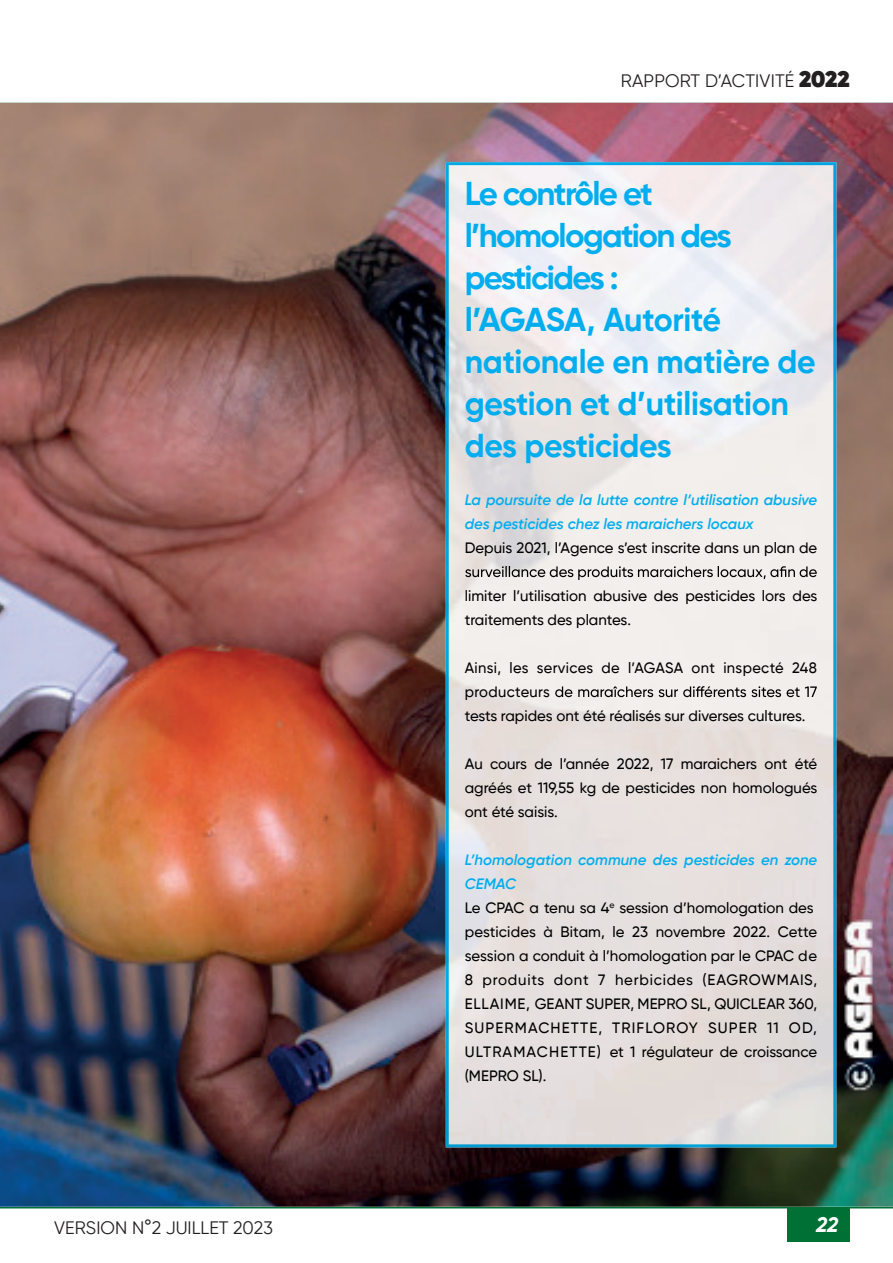
<style>
.page{position:relative;width:893px;height:1263px;background:#fff}
.page>*{position:absolute;margin:0;border:0;box-sizing:border-box;transform-origin:0 0}
.t1{font:700 33px/42px "Gilroy";letter-spacing:-.025em;color:#00aeef}
.t2{font:italic 700 21px "Gilroy";color:#fff}
.t3{font:18px "Gilroy";letter-spacing:.005em;color:#231f20}
.t4{font:700 18px "Gilroy";color:#fff}
.t5{font:500 15px/24px "Gilroy";color:#000}
.t6{font:italic 600 15px/24px "Gilroy";color:#00aeef}
.s1{font-weight:800;font-size:22.5px}
.s2{font-weight:600;font-style:italic;color:#00aeef}
</style>
<div class="page">
<div style="left:796px;top:1208px;width:54px;height:34px;background:#007035"></div>
<hr style="left:0;top:1207px;width:893px;height:1px;background:#007035">
<img style="left:0;top:103px;width:893px;height:1104px">
<img style="left:446px;top:162px;width:390px;height:985px">
<svg style="left:465px;top:566px;width:352px;height:14px;background:#bcb9b7"></svg>
<svg style="left:555px;top:686px;width:262px;height:11px;background:#b0adab"></svg>
<div style="left:787px;top:1208px;width:58px;height:34px;background:#007035"></div>
<p class="t3" style="left:621px;top:69px;width:230px">RAPPORT D’ACTIVITÉ <span class="s1">2022</span></p>
<h1 class="t1" style="left:465px;top:172px;width:353px">Le contrôle et l’homologation des pesticides :<br>l’AGASA, Autorité nationale en matière de gestion et d’utilisation des pesticides</h1>
<p class="t6" style="left:465px;top:488px;width:354px">La poursuite de la lutte contre l’utilisation abusive des pesticides chez les maraichers locaux</p>
<p class="t5" style="left:465px;top:536px;width:354px">Depuis 2021, l’Agence s’est inscrite dans un plan de</p>
<p class="t5" style="left:465px;top:584px;width:354px">limiter l’utilisation abusive des pesticides lors des traitements des plantes.</p>
<p class="t5" style="left:465px;top:656px;width:354px">Ainsi, les services de l’AGASA ont inspecté 248 producteurs<br>tests rapides ont été réalisés sur diverses cultures.</p>
<p class="t5" style="left:465px;top:752px;width:354px;text-align:justify">Au cours de l’année 2022, 17 maraichers ont été agréés et 119,55 kg de pesticides non homologués ont été saisis.</p>
<p class="t5" style="left:465px;top:848px;width:354px"><span class="s2">L’homologation commune des pesticides en zone CEMAC<br></span>Le CPAC a tenu sa 4<sup>e</sup> session d’homologation des pesticides à Bitam, le 23 novembre 2022. Cette session a conduit à l’homologation par le CPAC de 8 produits dont 7 herbicides (EAGROWMAIS, ELLAIME, GEANT SUPER, MEPRO SL, QUICLEAR 360, SUPERMACHETTE, TRIFLOROY SUPER 11 OD, ULTRAMACHETTE) et 1 régulateur de croissance (MEPRO SL).</p>
<p class="t3" style="left:54px;top:1216px;width:220px">VERSION N°2 JUILLET 2023</p>
<h2 class="t2" style="left:816px;top:1211px;width:24px">22</h2>
<p class="t4" style="left:815px;top:1214px;width:20px">27</p>
</div>
